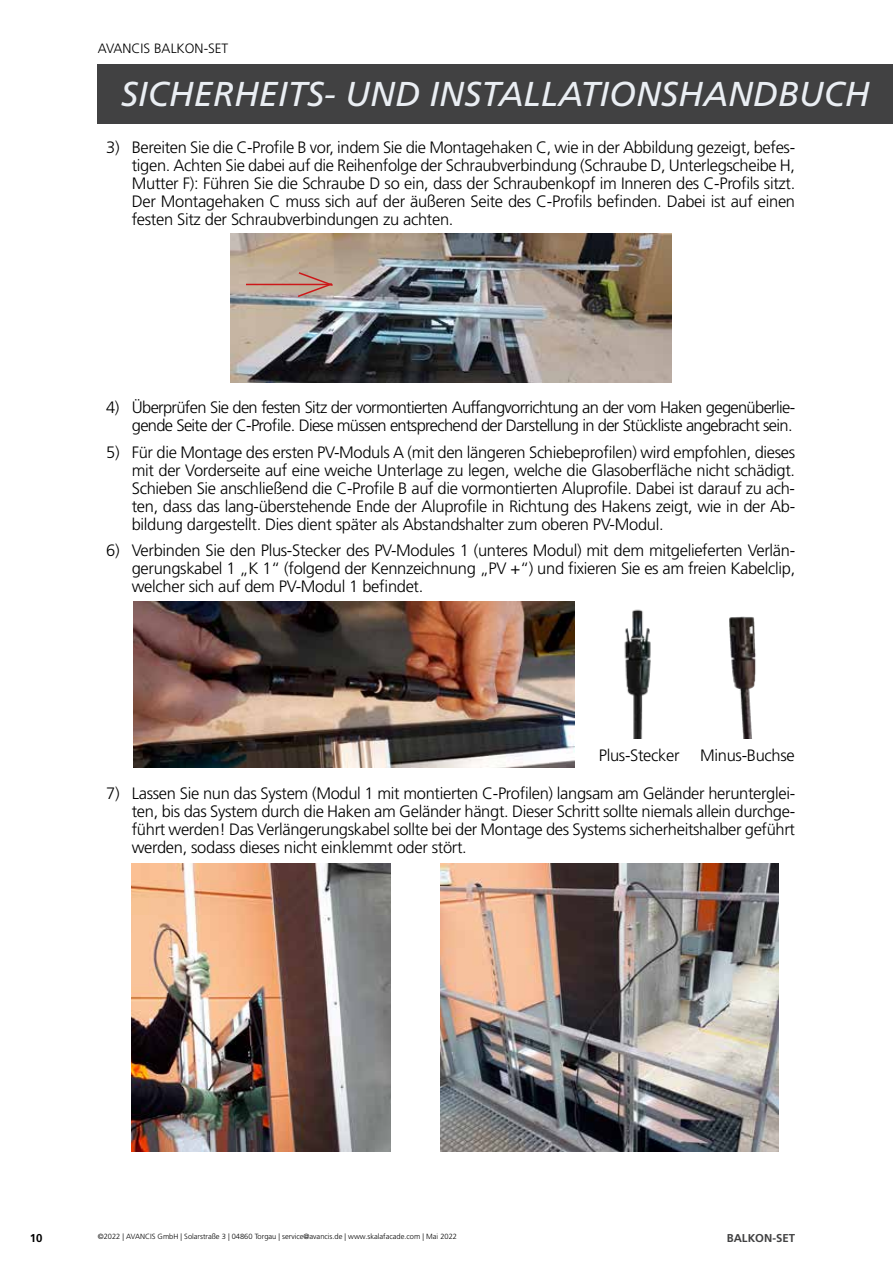
<style>
.page{position:relative;width:893px;height:1263px;background:#fff}
.page>*{position:absolute;margin:0;border:0;box-sizing:border-box;transform-origin:0 0}
.t1{font:italic 34.5px "Frutiger LT Std";color:#eaeef3}
.t2{font:300 16.5px/18px "Frutiger LT Std";letter-spacing:-.02em;color:#000;text-align:justify}
.t3{font:300 16.5px/18px "Frutiger LT Std";letter-spacing:-.04em;color:#000;text-align:right}
.t4{font:300 13.5px "Frutiger LT Std";color:#000}
.t5{font:700 11.4px "Frutiger LT Std";color:#414142}
.t6{font:700 11.4px "Frutiger LT Std";color:#000}
.t7{font:300 7.5px "Frutiger LT Std";color:#000}
</style>
<div class="page">
<div style="left:98px;top:64px;width:795px;height:59px;background:#414142"></div>
<img style="left:133px;top:602px;width:441px;height:165px">
<img style="left:624px;top:609px;width:27px;height:130px">
<img style="left:729px;top:616px;width:27px;height:123px">
<img style="left:132px;top:863px;width:258px;height:288px">
<img style="left:441px;top:863px;width:337px;height:288px">
<img style="left:231px;top:234px;width:440px;height:149px">
<hr style="left:246px;top:284px;width:86px;height:1px;background:#cd1719">
<svg style="left:296px;top:271px;width:39px;height:27px"></svg>
<p class="t4" style="left:98px;top:40px;width:132px">AVANCIS BALKON-SET</p>
<h1 class="t1" style="left:121px;top:74px;width:750px">SICHERHEITS- UND INSTALLATIONSHANDBUCH</h1>
<p class="t2" style="left:132px;top:138px;width:665px;text-indent:-26px">3) Bereiten Sie die C-Profile B vor, indem Sie die Montagehaken C, wie in der Abbildung gezeigt, befes&shy;tigen. Achten Sie dabei auf die Reihenfolge der Schraubverbindung (Schraube D, Unterlegscheibe H, Mutter F): Führen Sie die Schraube D so ein, dass der Schraubenkopf im Inneren des C-Profils sitzt.<br>Der Montagehaken C muss sich auf der äußeren Seite des C-Profils befinden. Dabei ist auf einen festen Sitz der Schraubverbindungen zu achten.</p>
<p class="t3" style="left:106px;top:399px;width:690px">4) Überprüfen Sie den festen Sitz der vormontierten Auffangvorrichtung an der vom Haken gegenüberlie&shy;gende Seite der C-Profile. Diese müssen entsprechend der Darstellung in der Stückliste angebracht sein.</p>
<p class="t2" style="left:132px;top:443px;width:665px;text-indent:-26px">5) Für die Montage des ersten PV-Moduls A (mit den längeren Schiebeprofilen) wird empfohlen, dieses mit der Vorderseite auf eine weiche Unterlage zu legen, welche die Glasoberfläche nicht schädigt.<br>Schieben Sie anschließend die C-Profile B auf die vormontierten Aluprofile. Dabei ist darauf zu ach&shy;ten, dass das lang-überstehende Ende der Aluprofile in Richtung des Hakens zeigt, wie in der Ab&shy;bildung dargestellt. Dies dient später als Abstandshalter zum oberen PV-Modul.</p>
<p class="t2" style="left:132px;top:542px;width:665px;text-indent:-26px">6) Verbinden Sie den Plus-Stecker des PV-Modules 1 (unteres Modul) mit dem mitgelieferten Verlän&shy;gerungskabel 1 „K 1“ (folgend der Kennzeichnung „PV +“) und fixieren Sie es am freien Kabelclip, welcher sich auf dem PV-Modul 1 befindet.</p>
<p class="t2" style="left:599px;top:746px;width:82px">Plus-Stecker</p>
<p class="t2" style="left:700px;top:746px;width:96px">Minus-Buchse</p>
<p class="t2" style="left:132px;top:784px;width:665px;text-indent:-26px">7) Lassen Sie nun das System (Modul 1 mit montierten C-Profilen) langsam am Geländer herunterglei&shy;ten, bis das System durch die Haken am Geländer hängt. Dieser Schritt sollte niemals allein durchge&shy;führt werden! Das Verlängerungskabel sollte bei der Montage des Systems sicherheitshalber geführt werden, sodass dieses nicht einklemmt oder stört.</p>
<p class="t6" style="left:30px;top:1231px;width:14px">10</p>
<p class="t7" style="left:98px;top:1232px;width:361px">©2022 | AVANCIS GmbH | Solarstraße 3 | 04860 Torgau | service@avancis.de | www.skalafacade.com | Mai 2022</p>
<p class="t5" style="left:727px;top:1231px;width:70px">BALKON-SET</p>
</div>
